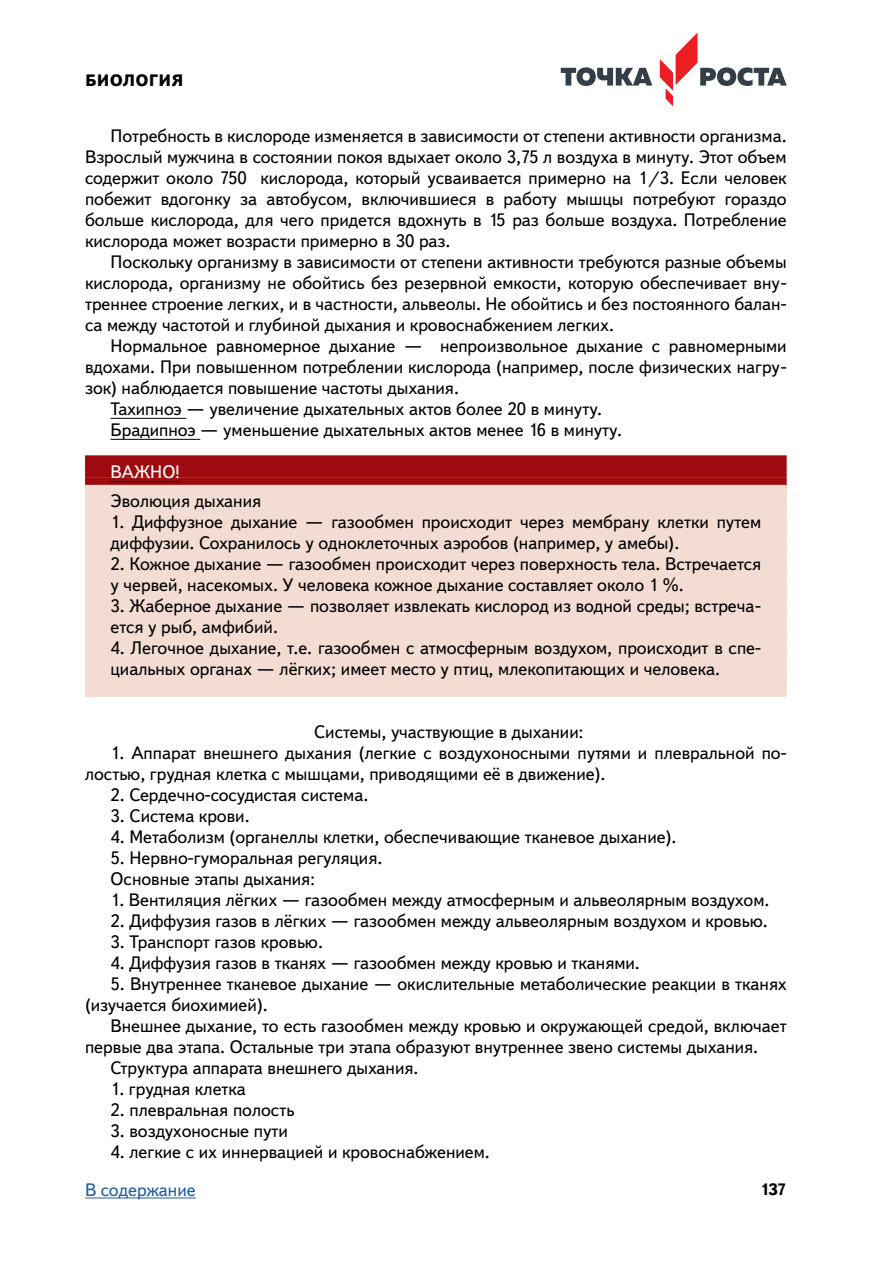
<style>
.page{position:relative;width:893px;height:1263px;background:#fff}
.page>*{position:absolute;margin:0;border:0;box-sizing:border-box;transform-origin:0 0}
.t1{font:18px/21px "Textbook New";color:#000}
.t2{font:18px "Textbook New";color:#215e9e}
.t3{font:18px "Textbook New";color:#fff}
.t4{font:800 16.5px "Textbook New";letter-spacing:.01em;color:#000}
.t5{font:700 16.5px "Textbook New";color:#000}
</style>
<div class="page">
<svg style="left:561px;top:67px;width:91px;height:19px"></svg>
<svg style="left:660px;top:32px;width:127px;height:74px"></svg>
<hr style="left:85px;top:1197px;width:111px;height:1px;background:#215e9e">
<hr style="left:111px;top:418px;width:75px;height:1px;background:#000">
<hr style="left:111px;top:439px;width:89px;height:1px;background:#000">
<div style="left:85px;top:455px;width:702px;height:23px;background:#9e0b0f"></div>
<svg style="left:85px;top:478px;width:702px;height:7px;background:#9f0f13"></svg>
<hr style="left:111px;top:481px;width:69px;height:1px;background:#000">
<div style="left:85px;top:485px;width:702px;height:22px;background:#f3ddd3"></div>
<div style="left:85px;top:507px;width:702px;height:45px;background:#f3ddd3"></div>
<div style="left:85px;top:549px;width:702px;height:45px;background:#f3ddd3"></div>
<div style="left:85px;top:591px;width:702px;height:45px;background:#f3ddd3"></div>
<div style="left:85px;top:652px;width:702px;height:45px;background:#f3ddd3"></div>
<div style="left:85px;top:633px;width:702px;height:45px;background:#f3ddd3"></div>
<p class="t4" style="left:85px;top:70px;width:100px">БИОЛОГИЯ</p>
<p class="t1" style="left:85px;top:125px;width:703px;text-align:justify;text-indent:26px">Потребность в кислороде изменяется в зависимости от степени активности организма.<br>Взрослый мужчина в состоянии покоя вдыхает около 3,75 л воздуха в минуту. Этот объем содержит около 750 кислорода, который усваивается примерно на 1/3. Если человек побежит вдогонку за автобусом, включившиеся в работу мышцы потребуют гораздо больше кислорода, для чего придется вдохнуть в 15 раз больше воздуха. Потребление кислорода может возрасти примерно в 30 раз.</p>
<p class="t1" style="left:85px;top:251px;width:703px;text-align:justify;text-indent:26px">Поскольку организму в зависимости от степени активности требуются разные объемы кислорода, организму не обойтись без резервной емкости, которую обеспечивает вну&shy;треннее строение легких, и в частности, альвеолы. Не обойтись и без постоянного балан&shy;са между частотой и глубиной дыхания и кровоснабжением легких.</p>
<p class="t1" style="left:111px;top:335px;width:678px">Нормальное равномерное дыхание — непроизвольное дыхание с равномерными</p>
<p class="t1" style="left:85px;top:356px;width:703px">вдохами. При повышенном потреблении кислорода (например, после физических нагру-</p>
<p class="t1" style="left:85px;top:377px;width:375px">зок) наблюдается повышение частоты дыхания.</p>
<p class="t1" style="left:111px;top:398px;width:493px">Тахипноэ ― увеличение дыхательных актов более 20 в минуту.</p>
<p class="t1" style="left:111px;top:419px;width:513px">Брадипноэ ― уменьшение дыхательных актов менее 16 в минуту.</p>
<p class="t3" style="left:111px;top:461px;width:71px">ВАЖНО!</p>
<p class="t1" style="left:111px;top:491px;width:152px">Эволюция дыхания</p>
<p class="t1" style="left:111px;top:512px;width:652px">1. Диффузное дыхание ― газообмен происходит через мембрану клетки путем диффузии. Сохранилось у одноклеточных аэробов (например, у амебы).</p>
<p class="t1" style="left:111px;top:554px;width:652px">2. Кожное дыхание ― газообмен происходит через поверхность тела. Встречается у червей, насекомых. У человека кожное дыхание составляет около 1 %.</p>
<p class="t1" style="left:111px;top:596px;width:652px">3. Жаберное дыхание ― позволяет извлекать кислород из водной среды; встреча&shy;ется у рыб, амфибий.</p>
<p class="t1" style="left:111px;top:638px;width:652px">4. Легочное дыхание, т.е. газообмен с атмосферным воздухом, происходит в спе&shy;циальных органах ― лёгких; имеет место у птиц, млекопитающих и человека.</p>
<p class="t1" style="left:314px;top:722px;width:271px">Системы, участвующие в дыхании:</p>
<p class="t1" style="left:85px;top:743px;width:702px;text-indent:26px">1. Аппарат внешнего дыхания (легкие с воздухоносными путями и плевральной по&shy;лостью, грудная клетка с мышцами, приводящими её в движение).</p>
<p class="t1" style="left:111px;top:785px;width:259px">2. Сердечно-сосудистая система.</p>
<p class="t1" style="left:111px;top:806px;width:141px">3. Система крови.</p>
<p class="t1" style="left:111px;top:827px;width:567px">4. Метаболизм (органеллы клетки, обеспечивающие тканевое дыхание).</p>
<p class="t1" style="left:111px;top:848px;width:273px">5. Нервно-гуморальная регуляция.<br>Основные этапы дыхания:</p>
<p class="t1" style="left:111px;top:890px;width:660px">1. Вентиляция лёгких ― газообмен между атмосферным и альвеолярным воздухом.</p>
<p class="t1" style="left:111px;top:911px;width:659px">2. Диффузия газов в лёгких ― газообмен между альвеолярным воздухом и кровью.</p>
<p class="t1" style="left:111px;top:932px;width:214px">3. Транспорт газов кровью.</p>
<p class="t1" style="left:111px;top:953px;width:531px">4. Диффузия газов в тканях ― газообмен между кровью и тканями.</p>
<p class="t1" style="left:85px;top:974px;width:703px;text-indent:26px">5. Внутреннее тканевое дыхание ― окислительные метаболические реакции в тканях (изучается биохимией).</p>
<p class="t1" style="left:111px;top:1016px;width:678px">Внешнее дыхание, то есть газообмен между кровью и окружающей средой, включает</p>
<p class="t1" style="left:85px;top:1037px;width:675px">первые два этапа. Остальные три этапа образуют внутреннее звено системы дыхания.</p>
<p class="t1" style="left:111px;top:1058px;width:309px">Структура аппарата внешнего дыхания.</p>
<p class="t1" style="left:111px;top:1079px;width:137px">1. грудная клетка</p>
<p class="t1" style="left:111px;top:1100px;width:186px">2. плевральная полость</p>
<p class="t1" style="left:111px;top:1121px;width:179px">3. воздухоносные пути</p>
<p class="t1" style="left:111px;top:1142px;width:381px">4. легкие с их иннервацией и кровоснабжением.</p>
<p class="t2" style="left:85px;top:1179px;width:112px">В содержание</p>
<p class="t5" style="left:760px;top:1179px;width:28px">137</p>
</div>
